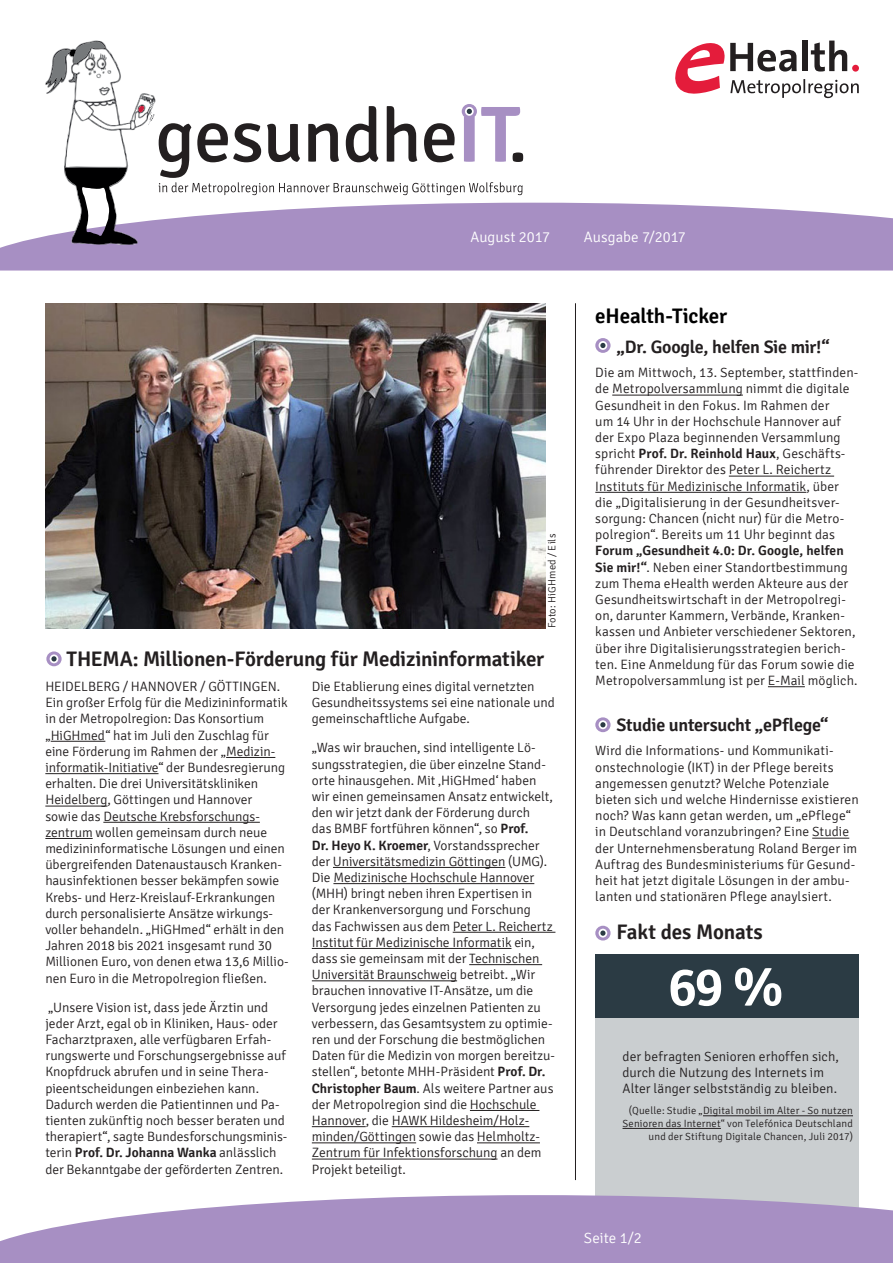
<style>
.page{position:relative;width:893px;height:1263px;background:#fff}
.page>*{position:absolute;margin:0;border:0;box-sizing:border-box;transform-origin:0 0}
.t1{font:600 54px "Signika";color:#fff}
.t2{font:600 21px "Signika";letter-spacing:-.01em;color:#231f20}
.t3{font:600 21px "Signika";letter-spacing:-.01em;color:#000}
.t4{font:600 18px "Signika";letter-spacing:-.015em;color:#231f20}
.t5{font:300 15px "Signika";color:#fff}
.t6{font:300 13.5px/16.2px "Signika";color:#231f20}
.t7{font:300 10.5px/12.6px "Signika";letter-spacing:.015em;color:#231f20;text-align:right}
.s1{font-weight:600}
</style>
<div class="page">
<div style="left:595px;top:1018px;width:264px;height:213px;background:#caced0"></div>
<svg style="left:0;top:203px;width:893px;height:68px;background:#af99c8"></svg>
<hr style="left:612px;top:395px;width:131px;height:1px;background:#231f20">
<hr style="left:729px;top:476px;width:105px;height:1px;background:#231f20">
<hr style="left:595px;top:492px;width:211px;height:1px;background:#231f20">
<hr style="left:768px;top:686px;width:37px;height:1px;background:#231f20">
<hr style="left:812px;top:838px;width:37px;height:1px;background:#231f20">
<svg style="left:675px;top:41px;width:184px;height:57px"></svg>
<img style="left:45px;top:303px;width:501px;height:325px">
<hr style="left:575px;top:303px;width:1px;height:877px;background:#231f20">
<svg style="left:0;top:1195px;width:893px;height:68px;background:#b29dca"></svg>
<svg style="left:46px;top:651px;width:16px;height:15px"></svg>
<svg style="left:595px;top:338px;width:16px;height:15px"></svg>
<svg style="left:595px;top:717px;width:16px;height:15px"></svg>
<svg style="left:45px;top:40px;width:478px;height:206px"></svg>
<hr style="left:51px;top:741px;width:54px;height:1px;background:#231f20">
<hr style="left:226px;top:757px;width:49px;height:1px;background:#231f20">
<hr style="left:45px;top:773px;width:114px;height:1px;background:#231f20">
<hr style="left:45px;top:806px;width:62px;height:1px;background:#231f20">
<hr style="left:103px;top:822px;width:157px;height:1px;background:#231f20">
<hr style="left:45px;top:838px;width:48px;height:1px;background:#231f20">
<hr style="left:333px;top:867px;width:172px;height:1px;background:#231f20">
<hr style="left:333px;top:883px;width:201px;height:1px;background:#231f20">
<hr style="left:453px;top:932px;width:102px;height:1px;background:#231f20">
<hr style="left:312px;top:948px;width:199px;height:1px;background:#231f20">
<hr style="left:469px;top:964px;width:73px;height:1px;background:#231f20">
<hr style="left:312px;top:980px;width:145px;height:1px;background:#231f20">
<hr style="left:470px;top:1110px;width:69px;height:1px;background:#231f20">
<hr style="left:312px;top:1126px;width:54px;height:1px;background:#231f20">
<hr style="left:392px;top:1126px;width:137px;height:1px;background:#231f20">
<hr style="left:312px;top:1142px;width:104px;height:1px;background:#231f20">
<hr style="left:477px;top:1142px;width:63px;height:1px;background:#231f20">
<hr style="left:312px;top:1159px;width:185px;height:1px;background:#231f20">
<hr style="left:703px;top:1115px;width:150px;height:1px;background:#231f20">
<hr style="left:622px;top:1128px;width:99px;height:1px;background:#231f20">
<div style="left:595px;top:954px;width:264px;height:64px;background:#2b3b44"></div>
<svg style="left:595px;top:926px;width:16px;height:14px"></svg>
<p class="t5" style="left:470px;top:229px;width:81px">August 2017</p>
<p class="t5" style="left:584px;top:229px;width:103px">Ausgabe 7/2017</p>
<p class="t7" style="left:546px;top:628px;width:96px;rotate:-90deg">Foto: HiGHmed / Eils</p>
<p class="t2" style="left:67px;top:647px;width:479px">THEMA: Millionen-Förderung für Medizininformatiker</p>
<p class="t6" style="left:45px;top:678px;width:245px">HEIDELBERG / HANNOVER / GÖTTINGEN.<br>Ein großer Erfolg für die Medizininformatik in der Metropolregion: Das Konsortium „HiGHmed“ hat im Juli den Zuschlag für eine Förderung im Rahmen der „Medizin&shy;informatik-Initiative“ der Bundesregierung erhalten. Die drei Universitätskliniken Heidelberg, Göttingen und Hannover<br>sowie das Deutsche Krebsforschungs&shy;zentrum wollen gemeinsam durch neue medizininformatische Lösungen und einen übergreifenden Datenaustausch Kranken&shy;hausinfektionen besser bekämpfen sowie Krebs- und Herz-Kreislauf-Erkrankungen durch personalisierte Ansätze wirkungs&shy;voller behandeln. „HiGHmed“ erhält in den Jahren 2018 bis 2021 insgesamt rund 30<br>Millionen Euro, von denen etwa 13,6 Millio&shy;nen Euro in die Metropolregion fließen.</p>
<p class="t6" style="left:45px;top:999px;width:244px">„Unsere Vision ist, dass jede Ärztin und jeder Arzt, egal ob in Kliniken, Haus- oder Facharztpraxen, alle verfügbaren Erfah&shy;rungswerte und Forschungsergebnisse auf Knopfdruck abrufen und in seine Thera&shy;pieentscheidungen einbeziehen kann.<br>Dadurch werden die Patientinnen und Pa&shy;tienten zukünftig noch besser beraten und therapiert“, sagte Bundesforschungsminis&shy;terin <span class="s1">Prof. Dr. Johanna Wanka</span> anlässlich der Bekanntgabe der geförderten Zentren.</p>
<p class="t6" style="left:312px;top:678px;width:245px">Die Etablierung eines digital vernetzten<br>Gesundheitssystems sei eine nationale und gemeinschaftliche Aufgabe.</p>
<p class="t6" style="left:312px;top:740px;width:245px">„Was wir brauchen, sind intelligente Lö&shy;sungsstrategien, die über einzelne Stand&shy;orte hinausgehen. Mit ‚HiGHmed‘ haben wir einen gemeinsamen Ansatz entwickelt, den wir jetzt dank der Förderung durch<br>das BMBF fortführen können“, so <span class="s1">Prof.<br>Dr. Heyo K. Kroemer</span>, Vorstandssprecher der Universitätsmedizin Göttingen (UMG).<br>Die Medizinische Hochschule Hannover (MHH) bringt neben ihren Expertisen in<br>der Krankenversorgung und Forschung<br>das Fachwissen aus dem Peter L. Reichertz Institut für Medizinische Informatik ein, dass sie gemeinsam mit der Technischen Universität Braunschweig betreibt. „Wir brauchen innovative IT-Ansätze, um die Versorgung jedes einzelnen Patienten zu verbessern, das Gesamtsystem zu optimie&shy;ren und der Forschung die bestmöglichen Daten für die Medizin von morgen bereitzu&shy;stellen“, betonte MHH-Präsident <span class="s1">Prof. Dr.<br>Christopher Baum</span>. Als weitere Partner aus der Metropolregion sind die Hochschule Hannover, die HAWK Hildesheim/Holz&shy;minden/Göttingen sowie das Helmholtz-Zentrum für Infektionsforschung an dem Projekt beteiligt.</p>
<p class="t3" style="left:595px;top:304px;width:133px">eHealth-Ticker</p>
<p class="t4" style="left:617px;top:336px;width:215px">„Dr. Google, helfen Sie mir!“</p>
<p class="t6" style="left:595px;top:365px;width:265px">Die am Mittwoch, 13. September, stattfinden&shy;de Metropolversammlung nimmt die digitale Gesundheit in den Fokus. Im Rahmen der<br>um 14 Uhr in der Hochschule Hannover auf der Expo Plaza beginnenden Versammlung spricht <span class="s1">Prof. Dr. Reinhold Haux</span>, Geschäfts&shy;führender Direktor des Peter L. Reichertz Instituts für Medizinische Informatik, über die „Digitalisierung in der Gesundheitsver&shy;sorgung: Chancen (nicht nur) für die Metro&shy;polregion“. Bereits um 11 Uhr beginnt das <span class="s1">Forum „Gesundheit 4.0: Dr. Google, helfen Sie mir!“</span>. Neben einer Standortbestimmung zum Thema eHealth werden Akteure aus der Gesundheitswirtschaft in der Metropolregi&shy;on, darunter Kammern, Verbände, Kranken&shy;kassen und Anbieter verschiedener Sektoren, über ihre Digitalisierungsstrategien berich&shy;ten. Eine Anmeldung für das Forum sowie die Metropolversammlung ist per E-Mail möglich.</p>
<p class="t4" style="left:617px;top:714px;width:214px">Studie untersucht „ePflege“</p>
<p class="t6" style="left:595px;top:743px;width:265px">Wird die Informations- und Kommunikati&shy;onstechnologie (IKT) in der Pflege bereits angemessen genutzt? Welche Potenziale bieten sich und welche Hindernisse existieren noch? Was kann getan werden, um „ePflege“ in Deutschland voranzubringen? Eine Studie der Unternehmensberatung Roland Berger im Auftrag des Bundesministeriums für Gesund&shy;heit hat jetzt digitale Lösungen in der ambu&shy;lanten und stationären Pflege anaylsiert.</p>
<p class="t2" style="left:617px;top:920px;width:148px">Fakt des Monats</p>
<p class="t1" style="left:668px;top:955px;width:117px">69 %</p>
<p class="t6" style="left:622px;top:1048px;width:218px">der befragten Senioren erhoffen sich, durch die Nutzung des Internets im<br>Alter länger selbstständig zu bleiben.</p>
<p class="t7" style="left:622px;top:1105px;width:232px">(Quelle: Studie „Digital mobil im Alter - So nutzen<br>Senioren das Internet“ von Telefónica Deutschland und der Stiftung Digitale Chancen, Juli 2017)</p>
<p class="t5" style="left:584px;top:1230px;width:59px">Seite 1/2</p>
</div>
